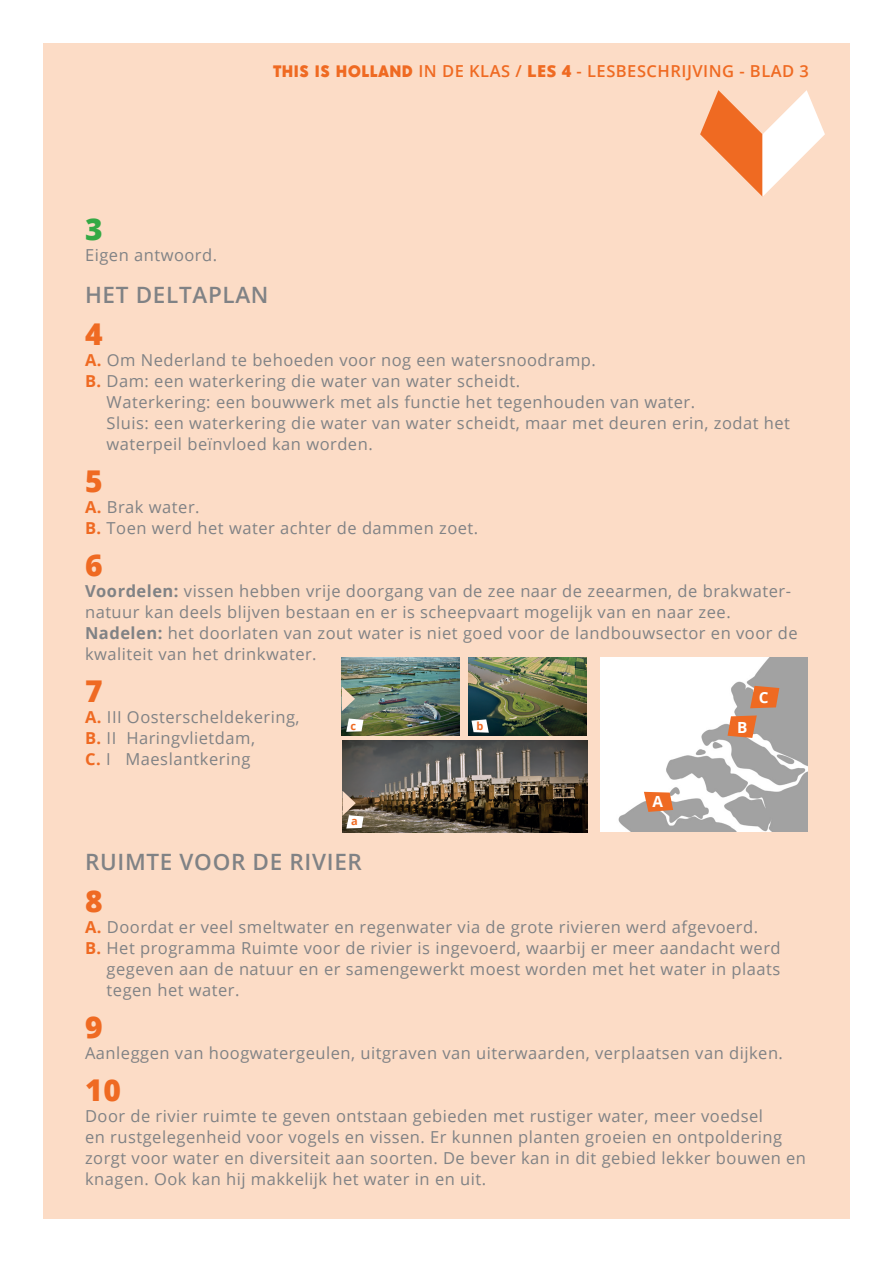
<style>
.page{position:relative;width:893px;height:1263px;background:#fcdcc6}
.page>*{position:absolute;margin:0;border:0;box-sizing:border-box;transform-origin:0 0}
.TIHOL_plat{font:800 30px "Open Sans";color:#ef6a22}
.TIHOL_plat-2{font:800 30px "Open Sans";color:#34a945}
.TIHOL_kopje_grijs_ka{font:600 22.5px "Open Sans";letter-spacing:.03em;color:#808285}
.TIHOL_plat-3{font:16.5px/21px "Open Sans";letter-spacing:.03em;color:#808285}
.Brood{font:600 16.5px "Open Sans";letter-spacing:.03em;color:#ef6a22}
.TIHOL_plat-4{font:700 15.3px "Open Sans";color:#fff}
.TIHOL_plat-5{font:700 10.95px "Open Sans";color:#ef6a22}
.s1{font-family:"Acre";font-weight:800}
.s2{font-weight:800}
.s3{font-weight:700;color:#ef6a22}
.s4{font-weight:700}
</style>
<div class="page">
<div style="left:0;top:0;width:42px;height:1236px;background:#fff"></div>
<div style="left:0;top:0;width:893px;height:43px;background:#fff"></div>
<div style="left:0;top:1219px;width:893px;height:44px;background:#fff"></div>
<div style="left:850px;top:0;width:43px;height:1263px;background:#fff"></div>
<svg style="left:700px;top:90px;width:125px;height:107px"></svg>
<div style="left:600px;top:657px;width:208px;height:175px;background:#fff"></div>
<img style="left:618px;top:657px;width:190px;height:175px">
<svg style="left:727px;top:715px;width:30px;height:23px"></svg>
<svg style="left:750px;top:686px;width:29px;height:22px"></svg>
<svg style="left:644px;top:792px;width:29px;height:20px"></svg>
<img style="left:343px;top:740px;width:245px;height:93px">
<img style="left:342px;top:657px;width:118px;height:79px">
<img style="left:469px;top:657px;width:118px;height:79px">
<svg style="left:342px;top:686px;width:13px;height:25px"></svg>
<svg style="left:471px;top:719px;width:18px;height:14px"></svg>
<svg style="left:346px;top:718px;width:18px;height:14px"></svg>
<svg style="left:342px;top:791px;width:22px;height:37px"></svg>
<p class="Brood" style="left:273px;top:60px;width:537px"><span class="s1">THIS IS HOLLAND</span> IN DE KLAS / <span class="s2">LES 4</span> - LESBESCHRIJVING - BLAD 3</p>
<p class="TIHOL_plat-2" style="left:85px;top:206px;width:19px">3</p>
<p class="TIHOL_plat-3" style="left:85px;top:244px;width:134px">Eigen antwoord.</p>
<p class="TIHOL_kopje_grijs_ka" style="left:85px;top:279px;width:185px">HET DELTAPLAN</p>
<p class="TIHOL_plat" style="left:85px;top:311px;width:19px">4</p>
<p class="TIHOL_plat-3" style="left:85px;top:349px;width:512px"><span class="s3">A.</span> Om Nederland te behoeden voor nog een watersnoodramp.</p>
<p class="TIHOL_plat-3" style="left:85px;top:370px;width:437px"><span class="s3">B.</span> Dam: een waterkering die water van water scheidt.</p>
<p class="TIHOL_plat-3" style="left:107px;top:391px;width:590px">Waterkering: een bouwwerk met als functie het tegenhouden van water.</p>
<p class="TIHOL_plat-3" style="left:107px;top:412px;width:685px">Sluis: een waterkering die water van water scheidt, maar met deuren erin, zodat het</p>
<p class="TIHOL_plat-3" style="left:107px;top:433px;width:268px">waterpeil beïnvloed kan worden.</p>
<p class="TIHOL_plat" style="left:85px;top:458px;width:19px">5</p>
<p class="TIHOL_plat-3" style="left:85px;top:496px;width:395px"><span class="s3">A.</span> Brak water.<br><span class="s3">B.</span> Toen werd het water achter de dammen zoet.</p>
<p class="TIHOL_plat" style="left:85px;top:542px;width:19px">6</p>
<p class="TIHOL_plat-3" style="left:85px;top:580px;width:714px"><span class="s4">Voordelen:</span> vissen hebben vrije doorgang van de zee naar de zeearmen, de brakwater&shy;natuur kan deels blijven bestaan en er is scheepvaart mogelijk van en naar zee.<br><span class="s4">Nadelen:</span> het doorlaten van zout water is niet goed voor de landbouwsector en voor de kwaliteit van het drinkwater.</p>
<p class="TIHOL_plat" style="left:85px;top:668px;width:19px">7</p>
<p class="TIHOL_plat-3" style="left:85px;top:706px;width:216px"><span class="s3">A.</span> III Oosterscheldekering,</p>
<p class="TIHOL_plat-3" style="left:85px;top:727px;width:172px"><span class="s3">B.</span> II Haringvlietdam,</p>
<p class="TIHOL_plat-3" style="left:85px;top:748px;width:167px"><span class="s3">C.</span> I Maeslantkering</p>
<p class="TIHOL_plat-4" style="left:759px;top:687px;width:11px">C</p>
<p class="TIHOL_plat-5" style="left:351px;top:718px;width:7px">c</p>
<p class="TIHOL_plat-5" style="left:477px;top:718px;width:8px">b</p>
<p class="TIHOL_plat-4" style="left:737px;top:717px;width:12px">B</p>
<p class="TIHOL_plat-5" style="left:351px;top:814px;width:8px">a</p>
<p class="TIHOL_plat-4" style="left:652px;top:791px;width:12px">A</p>
<p class="TIHOL_kopje_grijs_ka" style="left:85px;top:846px;width:278px">RUIMTE VOOR DE RIVIER</p>
<p class="TIHOL_plat" style="left:85px;top:878px;width:19px">8</p>
<p class="TIHOL_plat-3" style="left:85px;top:916px;width:675px"><span class="s3">A.</span> Doordat er veel smeltwater en regenwater via de grote rivieren werd afgevoerd.</p>
<p class="TIHOL_plat-3" style="left:107px;top:937px;width:676px;text-align:justify;text-indent:-22px"><span class="s3">B.</span> Het programma Ruimte voor de rivier is ingevoerd, waarbij er meer aandacht werd gegeven aan de natuur en er samengewerkt moest worden met het water in plaats tegen het water.</p>
<p class="TIHOL_plat" style="left:85px;top:1004px;width:19px">9</p>
<p class="TIHOL_plat-3" style="left:85px;top:1042px;width:699px">Aanleggen van hoogwatergeulen, uitgraven van uiterwaarden, verplaatsen van dijken.</p>
<p class="TIHOL_plat" style="left:85px;top:1067px;width:38px">10</p>
<p class="TIHOL_plat-3" style="left:85px;top:1105px;width:722px">Door de rivier ruimte te geven ontstaan gebieden met rustiger water, meer voedsel<br>en rustgelegenheid voor vogels en vissen. Er kunnen planten groeien en ontpoldering zorgt voor water en diversiteit aan soorten. De bever kan in dit gebied lekker bouwen en knagen. Ook kan hij makkelijk het water in en uit.</p>
</div>
